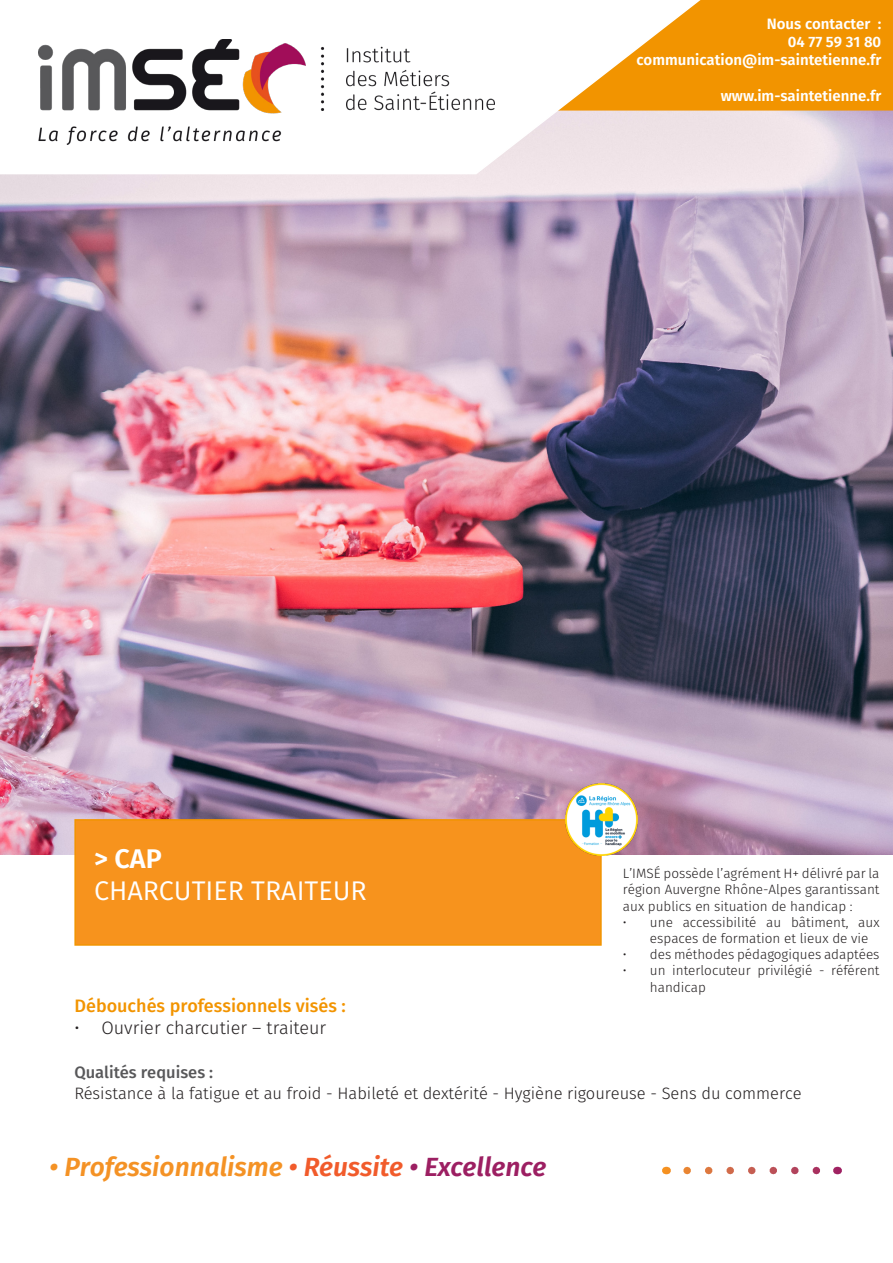
<style>
.page{position:relative;width:893px;height:1263px;background:#fff}
.page>*{position:absolute;margin:0;border:0;box-sizing:border-box;transform-origin:0 0}
.t1{font:27px "Fira Sans";color:#fff}
.t2{font:600 27px "Fira Sans";color:#fff}
.t3{font:italic 600 26.25px "Fira Sans";color:#f49225}
.t4{font:500 18px "Fira Sans";color:#f29400}
.t5{font:300 18px "Fira Sans";color:#231f20}
.t6{font:300 16.5px "Fira Sans";color:#231f20}
.t7{font:500 16.5px "Fira Sans";color:#58585a}
.t8{font:600 15px "Fira Sans";color:#fff}
.t9{font:300 13.5px/16.2px "Fira Sans";color:#231f20}
.s1{color:#f15b2b}
.s2{color:#9c1f62}
</style>
<div class="page">
<img style="left:0;top:111px;width:893px;height:744px">
<svg style="left:0;top:111px;width:408px;height:63px"></svg>
<div style="left:477px;top:1px;width:415px;height:109px;background:#f29400"></div>
<div style="left:476px;top:0;width:417px;height:111px;border:2px solid #f29400"></div>
<svg style="left:408px;top:0;width:321px;height:176px"></svg>
<div style="left:74px;top:819px;width:528px;height:127px;background:#f7931d;border:2px solid #f29400"></div>
<svg style="left:687px;top:1167px;width:133px;height:7px"></svg>
<img style="left:38px;top:39px;width:456px;height:106px">
<img style="left:566px;top:783px;width:72px;height:72px">
<p class="t8" style="left:767px;top:13px;width:116px">Nous contacter :</p>
<p class="t8" style="left:788px;top:31px;width:95px">04 77 59 31 80</p>
<p class="t8" style="left:637px;top:49px;width:246px">communication@im-saintetienne.fr</p>
<p class="t8" style="left:721px;top:85px;width:162px">www.im-saintetienne.fr</p>
<p class="t2" style="left:94px;top:839px;width:69px">&gt; CAP</p>
<p class="t1" style="left:94px;top:872px;width:274px">CHARCUTIER TRAITEUR</p>
<p class="t4" style="left:74px;top:993px;width:273px">Débouchés professionnels visés :</p>
<p class="t5" style="left:74px;top:1015px;width:253px">• Ouvrier charcutier – traiteur</p>
<p class="t9" style="left:623px;top:866px;width:258px;text-align:justify">L’IMSÉ possède l’agrément H+ délivré par la région Auvergne Rhône-Alpes garantissant aux publics en situation de handicap :</p>
<p class="t9" style="left:650px;top:915px;width:231px;text-indent:-27px">• une accessibilité au bâtiment, aux espaces de formation et lieux de vie</p>
<p class="t9" style="left:623px;top:947px;width:258px">• des méthodes pédagogiques adaptées</p>
<p class="t9" style="left:650px;top:963px;width:231px;text-indent:-27px">• un interlocuteur privilégié - référent handicap</p>
<p class="t7" style="left:74px;top:1060px;width:140px">Qualités requises :</p>
<p class="t6" style="left:74px;top:1082px;width:729px">Résistance à la fatigue et au froid - Habileté et dextérité - Hygiène rigoureuse - Sens du commerce</p>
<p class="t3" style="left:50px;top:1148px;width:498px">• Professionnalisme <span class="s1">• Réussite</span> <span class="s2">• Excellence</span></p>
</div>
